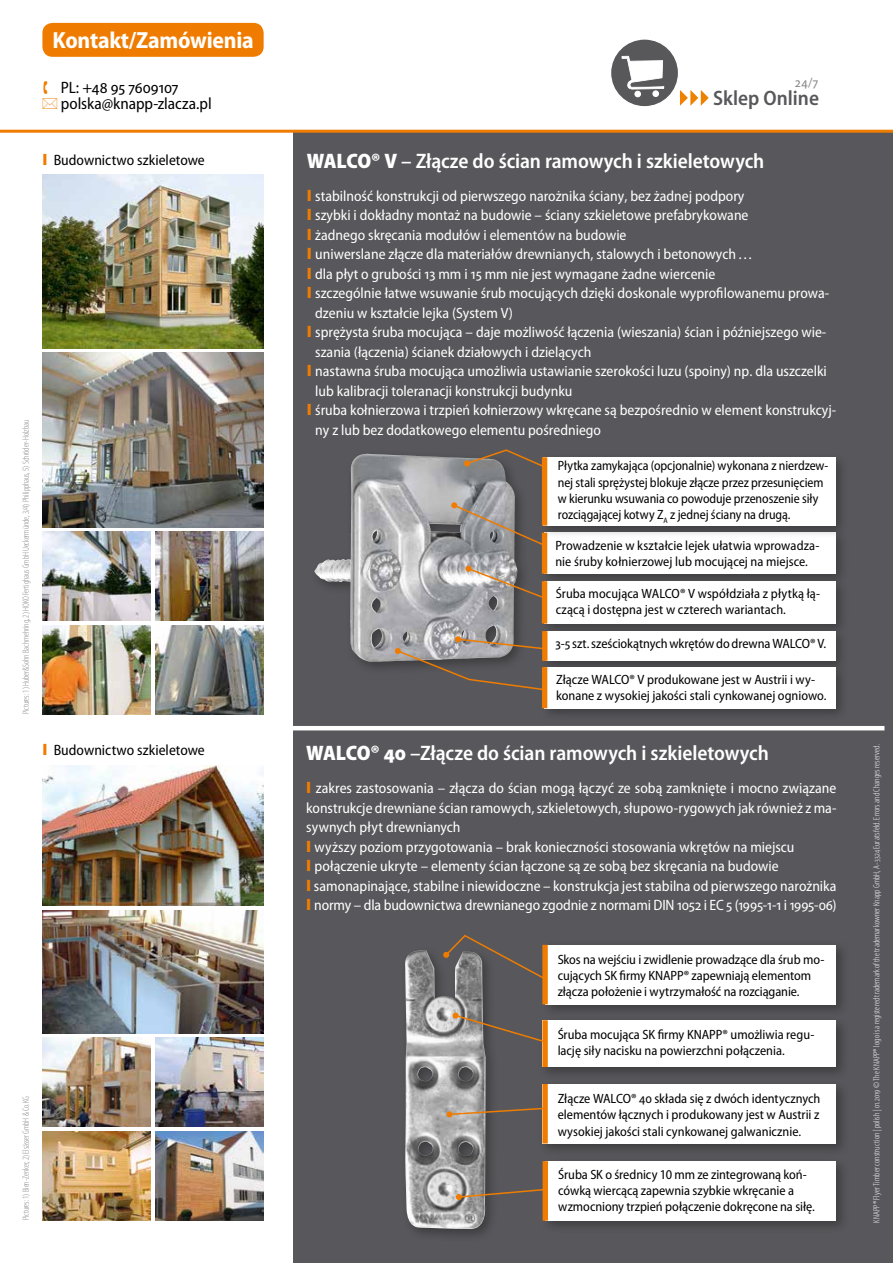
<style>
.page{position:relative;width:893px;height:1263px;background:#fff}
.page>*{position:absolute;margin:0;border:0;box-sizing:border-box;transform-origin:0 0}
.t1{font:700 semi-condensed 23.4px "Myriad Pro";letter-spacing:-.01em;color:#fff}
.t2{font:600 semi-condensed 21px "Myriad Pro";letter-spacing:-.005em;color:#fff}
.t3{font:600 semi-condensed 20.85px "Myriad Pro";color:#58585a}
.t4{font:semi-condensed 16.5px/16.5px "Myriad Pro";letter-spacing:-.005em;color:#000}
.t5{font:semi-condensed 15px/19.5px "Myriad Pro";color:#fff}
.t6{font:semi-condensed 15px "Myriad Pro";color:#000}
.t7{font:semi-condensed 13.5px/16.2px "Myriad Pro";letter-spacing:-.005em;color:#000}
.t8{font:semi-condensed 13.5px "Myriad Pro";color:#868786}
.t9{font:300 condensed 9px "Myriad Pro";letter-spacing:.015em;color:#fff}
.t10{font:300 condensed 9px "Myriad Pro";letter-spacing:-.01em;color:#868786}
.s1{font-weight:900;font-stretch:normal;font-size:16.5px;color:#ef7c00}
.s2{font-weight:900}
</style>
<div class="page">
<div style="left:293px;top:131px;width:600px;height:606px;background:#58585c"></div>
<div style="left:293px;top:719px;width:600px;height:544px;background:#58585c"></div>
<img style="left:43px;top:625px;width:108px;height:89px">
<img style="left:155px;top:625px;width:109px;height:89px">
<img style="left:43px;top:1131px;width:108px;height:89px">
<img style="left:43px;top:174px;width:221px;height:175px">
<img style="left:43px;top:353px;width:221px;height:174px">
<img style="left:43px;top:531px;width:108px;height:90px">
<img style="left:155px;top:531px;width:109px;height:90px">
<img style="left:155px;top:1037px;width:109px;height:90px">
<img style="left:43px;top:910px;width:221px;height:123px">
<img style="left:155px;top:1131px;width:109px;height:89px">
<img style="left:43px;top:1038px;width:108px;height:89px">
<img style="left:43px;top:765px;width:221px;height:141px">
<div style="left:310px;top:449px;width:220px;height:226px;background:#000;opacity:.3"></div>
<img style="left:315px;top:454px;width:51px;height:116px">
<div style="left:400px;top:945px;width:99px;height:297px;background:#000;opacity:.3"></div>
<img style="left:405px;top:950px;width:83px;height:279px">
<hr style="left:0;top:130px;width:893px;height:3px;background:#ef7c00">
<div style="left:540px;top:940px;width:309px;height:78px;background:#000;opacity:.3"></div>
<div style="left:545px;top:945px;width:291px;height:59px;background:#fff"></div>
<div style="left:542px;top:945px;width:6px;height:59px;background:#ef7c00"></div>
<div style="left:541px;top:1156px;width:308px;height:78px;background:#000;opacity:.3"></div>
<div style="left:545px;top:1161px;width:291px;height:60px;background:#fff"></div>
<div style="left:543px;top:1161px;width:5px;height:60px;background:#ef7c00"></div>
<div style="left:538px;top:1079px;width:312px;height:78px;background:#000;opacity:.3"></div>
<div style="left:542px;top:1084px;width:294px;height:59px;background:#fff"></div>
<div style="left:542px;top:1084px;width:6px;height:59px;background:#ef7c00"></div>
<div style="left:538px;top:1015px;width:312px;height:65px;background:#000;opacity:.3"></div>
<div style="left:542px;top:1020px;width:294px;height:47px;background:#fff"></div>
<div style="left:542px;top:1020px;width:6px;height:47px;background:#ef7c00"></div>
<div style="left:42px;top:23px;width:222px;height:34px;background:#ef7c00;border-radius:10px"></div>
<div style="left:540px;top:528px;width:309px;height:59px;background:#000;opacity:.3"></div>
<div style="left:545px;top:533px;width:291px;height:41px;background:#fff"></div>
<div style="left:542px;top:533px;width:5px;height:41px;background:#ef7c00"></div>
<svg style="left:451px;top:502px;width:91px;height:45px"></svg>
<div style="left:540px;top:576px;width:309px;height:61px;background:#4a4a4e"></div>
<div style="left:545px;top:581px;width:291px;height:43px;background:#fff"></div>
<div style="left:542px;top:581px;width:5px;height:43px;background:#ef7c00"></div>
<svg style="left:465px;top:565px;width:81px;height:35px"></svg>
<div style="left:540px;top:626px;width:309px;height:48px;background:#4b4b4f"></div>
<div style="left:545px;top:631px;width:291px;height:30px;background:#fff"></div>
<div style="left:542px;top:631px;width:5px;height:30px;background:#ef7c00"></div>
<div style="left:538px;top:452px;width:311px;height:87px;background:#000;opacity:.3"></div>
<div style="left:543px;top:457px;width:293px;height:69px;background:#fff"></div>
<div style="left:542px;top:457px;width:5px;height:69px;background:#ef7c00"></div>
<svg style="left:465px;top:449px;width:82px;height:20px"></svg>
<div style="left:464px;top:460px;width:6px;height:7px;background:#ef7c00;border-radius:50%"></div>
<div style="left:540px;top:662px;width:309px;height:59px;background:#4c4c50"></div>
<div style="left:545px;top:667px;width:291px;height:41px;background:#fff"></div>
<div style="left:542px;top:667px;width:5px;height:41px;background:#ef7c00"></div>
<svg style="left:395px;top:636px;width:151px;height:55px"></svg>
<svg style="left:443px;top:935px;width:102px;height:45px"></svg>
<svg style="left:453px;top:1012px;width:94px;height:32px"></svg>
<svg style="left:456px;top:1188px;width:87px;height:12px"></svg>
<svg style="left:446px;top:1107px;width:97px;height:10px"></svg>
<hr style="left:292px;top:726px;width:592px;height:4px;background:#fff">
<div style="left:611px;top:39px;width:67px;height:68px;background:#58585a;border-radius:50%"></div>
<div style="left:610px;top:38px;width:69px;height:69px;border:1px solid #fff;border-radius:50%"></div>
<svg style="left:622px;top:56px;width:42px;height:41px"></svg>
<div style="left:652px;top:90px;width:7px;height:7px;border:1px solid #fff;border-radius:50%"></div>
<svg style="left:680px;top:90px;width:29px;height:16px"></svg>
<h1 class="t1" style="left:53px;top:27px;width:203px">Kontakt/Zamówienia</h1>
<p class="t4" style="left:61px;top:79px;width:152px">PL: +48 95 7609107 polska@knapp-zlacza.pl</p>
<p class="t6" style="left:43px;top:152px;width:164px"><span class="s1">I</span> Budownictwo szkieletowe</p>
<p class="t10" style="left:21px;top:714px;width:296px;rotate:-90deg">Pictures: 1) Huber&amp;Sohn Bachmehring, 2) HOKO Fertighaus GmbH Ueckermünde, 3/4) Philipphaus, 5) Schröder-Holzbau</p>
<p class="t6" style="left:43px;top:741px;width:164px"><span class="s1">I</span> Budownictwo szkieletowe</p>
<p class="t10" style="left:21px;top:1220px;width:126px;rotate:-90deg">Pictures: 1) Bien-Zenker, 2) Elsässer GmbH &amp; Co. KG</p>
<p class="t8" style="left:795px;top:75px;width:24px">24/7</p>
<h3 class="t3" style="left:713px;top:86px;width:107px">Sklep Online</h3>
<h2 class="t2" style="left:307px;top:149px;width:459px"><span class="s2">WALCO® V</span> – Złącze do ścian ramowych i szkieletowych</h2>
<p class="t5" style="left:307px;top:186px;width:439px"><span class="s1">I</span> stabilność konstrukcji od pierwszego narożnika ściany, bez żadnej podpory</p>
<p class="t5" style="left:307px;top:206px;width:443px"><span class="s1">I</span> szybki i dokładny montaż na budowie – ściany szkieletowe prefabrykowane</p>
<p class="t5" style="left:307px;top:225px;width:321px"><span class="s1">I</span> żadnego skręcania modułów i elementów na budowie</p>
<p class="t5" style="left:307px;top:245px;width:448px"><span class="s1">I</span> uniwerslane złącze dla materiałów drewnianych, stalowych i betonowych…</p>
<p class="t5" style="left:307px;top:264px;width:410px"><span class="s1">I</span> dla płyt o grubości 13 mm i 15 mm nie jest wymagane żadne wiercenie</p>
<p class="t5" style="left:307px;top:284px;width:524px"><span class="s1">I</span> szczególnie łatwe wsuwanie śrub mocujących dzięki doskonale wyprofilowanemu prowa-</p>
<p class="t5" style="left:315px;top:303px;width:199px">dzeniu w kształcie lejka (System V)</p>
<p class="t5" style="left:307px;top:323px;width:521px"><span class="s1">I</span> sprężysta śruba mocująca – daje możliwość łączenia (wieszania) ścian i późniejszego wie-</p>
<p class="t5" style="left:315px;top:342px;width:278px">szania (łączenia) ścianek działowych i dzielących</p>
<p class="t5" style="left:307px;top:362px;width:522px"><span class="s1">I</span> nastawna śruba mocująca umożliwia ustawianie szerokości luzu (spoiny) np. dla uszczelki</p>
<p class="t5" style="left:315px;top:381px;width:259px">lub kalibracji toleranacji konstrukcji budynku</p>
<p class="t5" style="left:307px;top:401px;width:531px"><span class="s1">I</span> śruba kołnierzowa i trzpień kołnierzowy wkręcane są bezpośrednio w element konstrukcyj-</p>
<p class="t5" style="left:315px;top:420px;width:287px">ny z lub bez dodatkowego elementu pośredniego</p>
<p class="t7" style="left:558px;top:458px;width:272px">Płytka zamykająca (opcjonalnie) wykonana z nierdzew&shy;nej stali sprężystej blokuje złącze przez przesunięciem w kierunku wsuwania co powoduje przenoszenie siły rozciągającej kotwy Z<sub>A</sub> z jednej ściany na drugą.</p>
<p class="t7" style="left:555px;top:538px;width:266px">Prowadzenie w kształcie lejek ułatwia wprowadza&shy;nie śruby kołnierzowej lub mocującej na miejsce.</p>
<p class="t7" style="left:556px;top:585px;width:266px">Śruba mocująca WALCO® V współdziała z płytką łą&shy;czącą i dostępna jest w czterech wariantach.</p>
<p class="t7" style="left:555px;top:636px;width:272px">3-5 szt. sześciokątnych wkrętów do drewna WALCO® V.</p>
<p class="t7" style="left:556px;top:671px;width:272px">Złącze WALCO® V produkowane jest w Austrii i wy&shy;konane z wysokiej jakości stali cynkowanej ogniowo.</p>
<h2 class="t2" style="left:306px;top:742px;width:464px"><span class="s2">WALCO® 40</span> –Złącze do ścian ramowych i szkieletowych</h2>
<p class="t5" style="left:306px;top:779px;width:532px"><span class="s1">I</span> zakres zastosowania – złącza do ścian mogą łączyć ze sobą zamknięte i mocno związane konstrukcje drewniane ścian ramowych, szkieletowych, słupowo-rygowych jak również z ma&shy;sywnych płyt drewnianych<br><span class="s1">I</span> wyższy poziom przygotowania – brak konieczności stosowania wkrętów na miejscu<br><span class="s1">I</span> połączenie ukryte – elementy ścian łączone są ze sobą bez skręcania na budowie<br><span class="s1">I</span> samonapinające, stabilne i niewidoczne – konstrukcja jest stabilna od pierwszego narożnika <span class="s1">I</span> normy – dla budownictwa drewnianego zgodnie z normami DIN 1052 i EC 5 (1995-1-1 i 1995-06)</p>
<p class="t7" style="left:558px;top:951px;width:268px">Skos na wejściu i zwidlenie prowadzące dla śrub mo&shy;cujących SK firmy KNAPP® zapewniają elementom złącza położenie i wytrzymałość na rozciąganie.</p>
<p class="t7" style="left:558px;top:1026px;width:258px">Śruba mocująca SK firmy KNAPP® umożliwia regu&shy;lację siły nacisku na powierzchni połączenia.</p>
<p class="t7" style="left:558px;top:1091px;width:264px;text-align:justify">Złącze WALCO® 40 składa się z dwóch identycznych elementów łącznych i produkowany jest w Austrii z wysokiej jakości stali cynkowanej galwanicznie.</p>
<p class="t7" style="left:558px;top:1166px;width:258px">Śruba SK o średnicy 10 mm ze zintegrowaną koń&shy;cówką wiercącą zapewnia szybkie wkręcanie a wzmocniony trzpień połączenie dokręcone na siłę.</p>
<p class="t9" style="left:872px;top:1222px;width:480px;rotate:-90deg">KNAPP® Flyer Timber construction | polish | 01.2019 © The KNAPP® logo is a registered trademark of the trademarkowner Knapp GmbH, A-3324 Euratsfeld. Errors and Changes reserved.</p>
</div>
